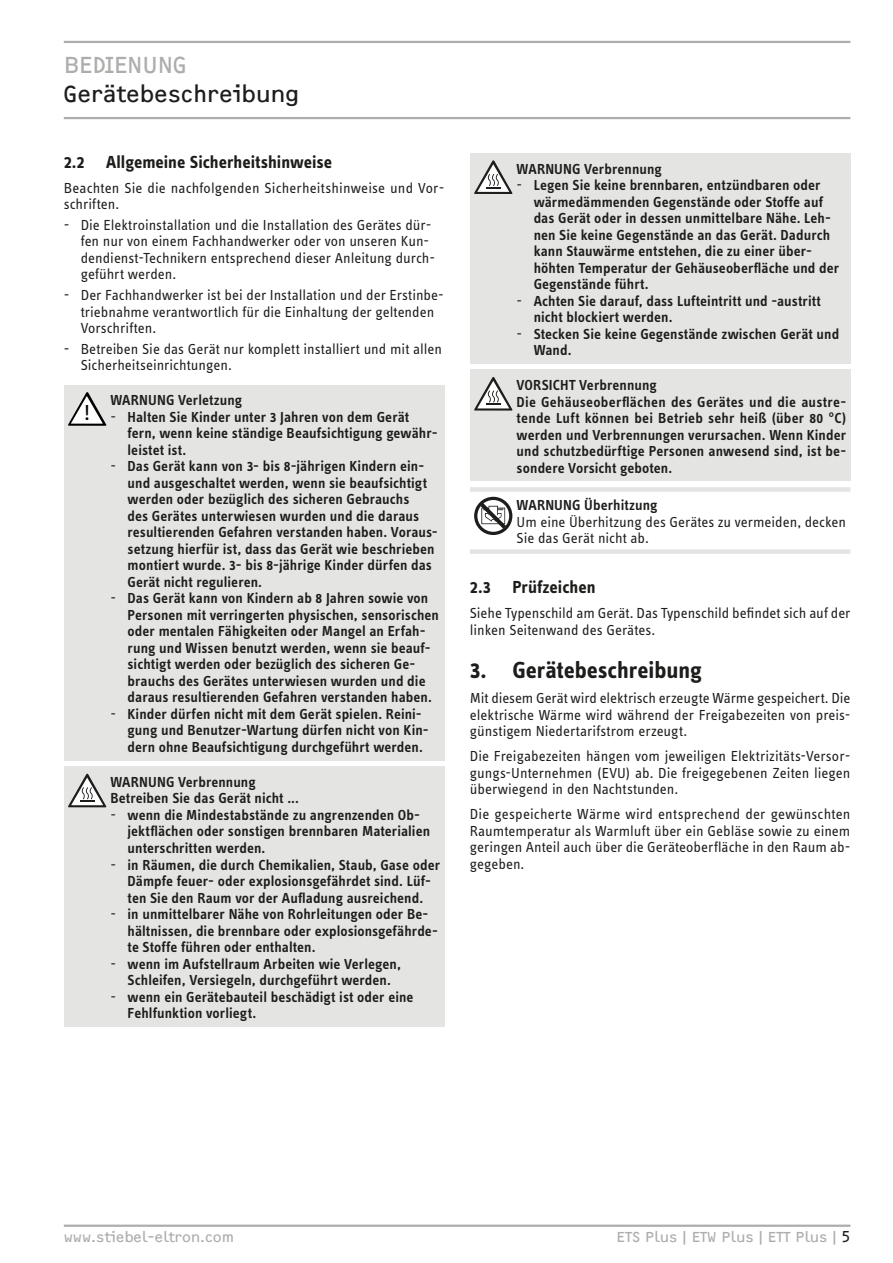
<style>
.page{position:relative;width:893px;height:1263px;background:#fff}
.page>*{position:absolute;margin:0;border:0;box-sizing:border-box;transform-origin:0 0}
.t1{font:700 24px "STE Info Text";color:#1d1d1b}
.t2{font:24px "F2 FOCR Bczyk Com";letter-spacing:-.005em;color:#1d1d1b}
.t3{font:24px "F2 FOCR Bczyk Com";color:#adadac}
.t4{font:22.5px "STE Info Text";color:#000}
.t5{font:700 18px "STE Info Text";color:#1d1d1b}
.t6{font:600 15px/16.5px "STE Info Text";letter-spacing:.005em;color:#1d1d1b}
.t7{font:15px/16.5px "STE Info Text";color:#1d1d1b}
.t8{font:15px "F2 FOCR Bczyk Com";color:#adadac}
.s1{font-weight:400}
.s2{color:#1d1d1b}
</style>
<div class="page">
<hr style="left:64px;top:41px;width:786px;height:2px;background:#adadac">
<hr style="left:64px;top:117px;width:786px;height:2px;background:#adadac">
<hr style="left:64px;top:1224px;width:786px;height:3px;background:#adadac">
<div style="left:64px;top:385px;width:380px;height:375px;background:#e4e4e3"></div>
<svg style="left:68px;top:392px;width:38px;height:34px"></svg>
<div style="left:64px;top:766px;width:380px;height:260px;background:#e4e4e3"></div>
<svg style="left:68px;top:774px;width:38px;height:33px"></svg>
<div style="left:470px;top:153px;width:380px;height:211px;background:#e4e4e3"></div>
<svg style="left:474px;top:160px;width:38px;height:34px"></svg>
<div style="left:470px;top:370px;width:380px;height:111px;background:#e4e4e3"></div>
<svg style="left:474px;top:377px;width:38px;height:34px"></svg>
<div style="left:470px;top:487px;width:380px;height:5px;background:#e4e4e3"></div>
<div style="left:470px;top:549px;width:380px;height:5px;background:#e4e4e3"></div>
<svg style="left:474px;top:497px;width:38px;height:38px"></svg>
<h1 class="t3" style="left:64px;top:51px;width:125px">Bedien ung</h1>
<h1 class="t2" style="left:64px;top:80px;width:238px">Gerätebeschreibung</h1>
<p class="t5" style="left:64px;top:151px;width:270px">2.2 Allgemeine Sicherheitshinweise</p>
<p class="t7" style="left:64px;top:179px;width:382px">Beachten Sie die nachfolgenden Sicherheitshinweise und Vor&shy;schriften.</p>
<p class="t7" style="left:81px;top:216px;width:356px;text-indent:-17px">- Die Elektroinstallation und die Installation des Gerätes dür&shy;fen nur von einem Fachhandwerker oder von unseren Kun&shy;dendienst-Technikern entsprechend dieser Anleitung durch&shy;geführt werden.</p>
<p class="t7" style="left:81px;top:287px;width:365px;text-indent:-17px">- Der Fachhandwerker ist bei der Installation und der Erstinbe&shy;triebnahme verantwortlich für die Einhaltung der geltenden<br>Vorschriften.</p>
<p class="t7" style="left:81px;top:340px;width:363px;text-indent:-17px">- Betreiben Sie das Gerät nur komplett installiert und mit allen<br>Sicherheitseinrichtungen.</p>
<h2 class="t4" style="left:84px;top:400px;width:8px">!</h2>
<p class="t6" style="left:111px;top:392px;width:133px">WARNUNG Verletzung</p>
<p class="t6" style="left:128px;top:409px;width:312px;text-indent:-17px"><span class="s1">-</span> Halten Sie Kinder unter 3 Jahren von dem Gerät fern, wenn keine ständige Beaufsichtigung gewähr&shy;leistet ist.</p>
<p class="t6" style="left:128px;top:458px;width:312px;text-indent:-17px"><span class="s1">-</span> Das Gerät kann von 3- bis 8-jährigen Kindern ein&shy;und ausgeschaltet werden, wenn sie beaufsichtigt werden oder bezüglich des sicheren Gebrauchs<br>des Gerätes unterwiesen wurden und die daraus resultierenden Gefahren verstanden haben. Voraus&shy;setzung hierfür ist, dass das Gerät wie beschrieben montiert wurde. 3- bis 8-jährige Kinder dürfen das Gerät nicht regulieren.</p>
<p class="t6" style="left:128px;top:590px;width:313px;text-indent:-17px"><span class="s1">-</span> Das Gerät kann von Kindern ab 8 Jahren sowie von Personen mit verringerten physischen, sensorischen oder mentalen Fähigkeiten oder Mangel an Erfah&shy;rung und Wissen benutzt werden, wenn sie beauf&shy;sichtigt werden oder bezüglich des sicheren Ge&shy;brauchs des Gerätes unterwiesen wurden und die daraus resultierenden Gefahren verstanden haben.</p>
<p class="t6" style="left:128px;top:706px;width:303px;text-indent:-17px"><span class="s1">-</span> Kinder dürfen nicht mit dem Gerät spielen. Reini&shy;gung und Benutzer-Wartung dürfen nicht von Kin&shy;dern ohne Beaufsichtigung durchgeführt werden.</p>
<p class="t6" style="left:111px;top:774px;width:190px">WARNUNG Verbrennung<br>Betreiben Sie das Gerät nicht ...</p>
<p class="t6" style="left:128px;top:807px;width:304px;text-indent:-17px"><span class="s1">-</span> wenn die Mindestabstände zu angrenzenden Ob&shy;jektflächen oder sonstigen brennbaren Materialien unterschritten werden.</p>
<p class="t6" style="left:111px;top:856px;width:331px;text-align:center"><span class="s1">-</span> in Räumen, die durch Chemikalien, Staub, Gase oder<br>Dämpfe feuer- oder explosionsgefährdet sind. Lüf-<br>ten Sie den Raum vor der Aufladung ausreichend.</p>
<p class="t6" style="left:128px;top:906px;width:312px;text-indent:-17px"><span class="s1">-</span> in unmittelbarer Nähe von Rohrleitungen oder Be&shy;hältnissen, die brennbare oder explosionsgefährde&shy;te Stoffe führen oder enthalten.</p>
<p class="t6" style="left:111px;top:955px;width:292px;text-align:center"><span class="s1">-</span> wenn im Aufstellraum Arbeiten wie Verlegen,<br>Schleifen, Versiegeln, durchgeführt werden.</p>
<p class="t6" style="left:128px;top:988px;width:287px;text-indent:-17px"><span class="s1">-</span> wenn ein Gerätebauteil beschädigt ist oder eine<br>Fehlfunktion vorliegt.</p>
<p class="t6" style="left:517px;top:160px;width:147px">WARNUNG Verbrennung</p>
<p class="t6" style="left:534px;top:177px;width:307px;text-indent:-17px"><span class="s1">-</span> Legen Sie keine brennbaren, entzündbaren oder wärmedämmenden Gegenstände oder Stoffe auf das Gerät oder in dessen unmittelbare Nähe. Leh&shy;nen Sie keine Gegenstände an das Gerät. Dadurch kann Stauwärme entstehen, die zu einer über&shy;höhten Temperatur der Gehäuseoberfläche und der Gegenstände führt.</p>
<p class="t6" style="left:534px;top:292px;width:289px;text-indent:-17px"><span class="s1">-</span> Achten Sie darauf, dass Lufteintritt und -austritt nicht blockiert werden.</p>
<p class="t6" style="left:534px;top:325px;width:307px;text-indent:-17px"><span class="s1">-</span> Stecken Sie keine Gegenstände zwischen Gerät und<br>Wand.</p>
<p class="t6" style="left:517px;top:377px;width:331px">VORSICHT Verbrennung<br>Die Gehäuseoberflächen des Gerätes und die austre&shy;tende Luft können bei Betrieb sehr heiß (über 80 °C) werden und Verbrennungen verursachen. Wenn Kinder und schutzbedürftige Personen anwesend sind, ist be&shy;sondere Vorsicht geboten.</p>
<p class="t6" style="left:517px;top:497px;width:142px">WARNUNG Überhitzung</p>
<p class="t7" style="left:517px;top:513px;width:331px">Um eine Überhitzung des Gerätes zu vermeiden, decken<br>Sie das Gerät nicht ab.</p>
<p class="t5" style="left:470px;top:577px;width:127px">2.3 Prüfzeichen</p>
<p class="t7" style="left:470px;top:605px;width:382px">Siehe Typenschild am Gerät. Das Typenschild befindet sich auf der linken Seitenwand des Gerätes.</p>
<h1 class="t1" style="left:470px;top:656px;width:233px">3. Gerätebeschreibung</h1>
<p class="t7" style="left:470px;top:690px;width:382px;text-align:justify">Mit diesem Gerät wird elektrisch erzeugte Wärme gespeichert. Die elektrische Wärme wird während der Freigabezeiten von preis&shy;günstigem Niedertarifstrom erzeugt.</p>
<p class="t7" style="left:470px;top:748px;width:382px;text-align:justify">Die Freigabezeiten hängen vom jeweiligen Elektrizitäts-Versor&shy;gungs-Unternehmen (EVU) ab. Die freigegebenen Zeiten liegen überwiegend in den Nachtstunden.</p>
<p class="t7" style="left:470px;top:806px;width:382px;text-align:justify">Die gespeicherte Wärme wird entsprechend der gewünschten Raumtemperatur als Warmluft über ein Gebläse sowie zu einem geringen Anteil auch über die Geräteoberfläche in den Raum ab&shy;gegeben.</p>
<p class="t8" style="left:64px;top:1228px;width:172px">www.stiebel-eltron.com</p>
<p class="t8" style="left:616px;top:1228px;width:236px">ETS Plus|ETW Plus|ETT Plus|<span class="s2">5</span></p>
</div>
